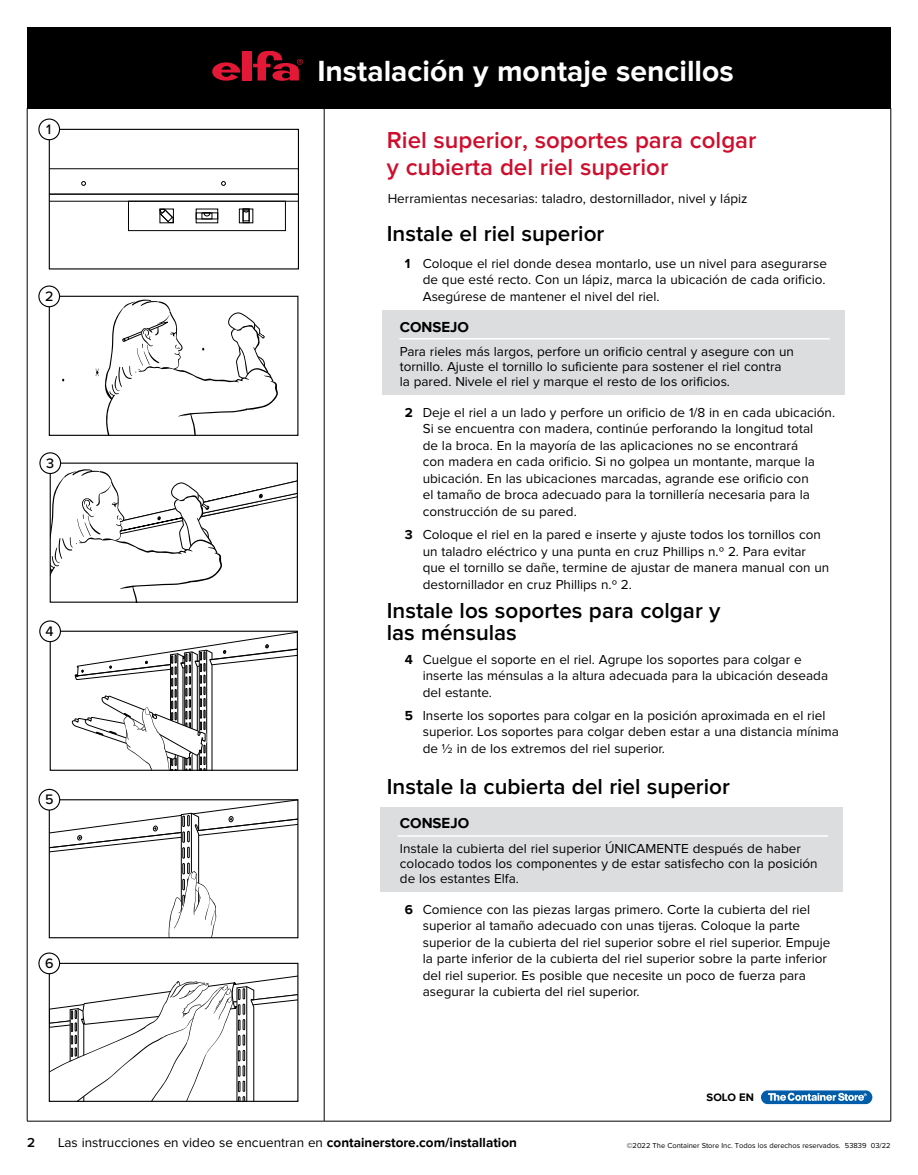
<style>
.page{position:relative;width:918px;height:1175px;background:#fff}
.page>*{position:absolute;margin:0;border:0;box-sizing:border-box;transform-origin:0 0}
.t1{font:700 30px "Proxima Nova";color:#fff}
.t2{font:600 24px/27px "Proxima Nova";color:#ce0e2d}
.t3{font:600 22.5px/22.5px "Proxima Nova";color:#000}
.t4{font:700 15px "Proxima Nova";color:#000}
.t5{font:500 14.25px "Proxima Nova";color:#000}
.t6{font:13.5px/16.5px "Proxima Nova";color:#000}
.t7{font:600 13.5px "Proxima Nova";color:#000}
.t8{font:700 11.25px "Proxima Nova";color:#000}
.t9{font:7.5px "Proxima Nova";color:#000}
.s1{font-weight:700}
</style>
<div class="page">
<div style="left:27px;top:27px;width:864px;height:81px;background:#000"></div>
<hr style="left:891px;top:108px;width:1px;height:1012px;background:#000">
<hr style="left:27px;top:1120px;width:864px;height:1px;background:#000">
<hr style="left:324px;top:108px;width:1px;height:1012px;background:#000">
<hr style="left:27px;top:108px;width:1px;height:1012px;background:#000">
<svg style="left:212px;top:62px;width:29px;height:19px"></svg>
<div style="left:242px;top:51px;width:9px;height:30px;background:#e31837"></div>
<svg style="left:253px;top:51px;width:50px;height:30px"></svg>
<svg style="left:761px;top:1090px;width:111px;height:14px;background:#4a8cc2"></svg>
<div style="left:128px;top:201px;width:158px;height:30px;border:1px solid #000"></div>
<div style="left:239px;top:209px;width:14px;height:14px;border:1px solid #000"></div>
<div style="left:196px;top:212px;width:22px;height:7px;border:1px solid #000"></div>
<div style="left:202px;top:213px;width:10px;height:6px;border:1px solid #000"></div>
<svg style="left:203px;top:212px;width:7px;height:4px"></svg>
<svg style="left:159px;top:208px;width:15px;height:15px"></svg>
<div style="left:243px;top:209px;width:7px;height:14px;border:1px solid #000"></div>
<div style="left:243px;top:211px;width:6px;height:10px;border:1px solid #000"></div>
<svg style="left:243px;top:208px;width:7px;height:4px"></svg>
<svg style="left:51px;top:168px;width:246px;height:34px"></svg>
<div style="left:49px;top:129px;width:250px;height:140px;border:1px solid #000"></div>
<svg style="left:51px;top:801px;width:245px;height:135px"></svg>
<div style="left:49px;top:799px;width:249px;height:139px;border:1px solid #000"></div>
<svg style="left:71px;top:632px;width:225px;height:137px"></svg>
<div style="left:50px;top:630px;width:248px;height:141px;border:1px solid #000"></div>
<svg style="left:95px;top:300px;width:183px;height:134px"></svg>
<div style="left:49px;top:296px;width:249px;height:140px;border:1px solid #000"></div>
<svg style="left:52px;top:464px;width:244px;height:136px"></svg>
<div style="left:50px;top:462px;width:248px;height:140px;border:1px solid #000"></div>
<svg style="left:51px;top:973px;width:245px;height:126px"></svg>
<div style="left:49px;top:962px;width:249px;height:139px;border:1px solid #000"></div>
<div style="left:39px;top:119px;width:21px;height:21px;background:#fff;border-radius:50%"></div>
<div style="left:38px;top:118px;width:22px;height:22px;border:1px solid #000;border-radius:50%"></div>
<div style="left:40px;top:453px;width:21px;height:20px;background:#fff;border-radius:50%"></div>
<div style="left:39px;top:452px;width:22px;height:22px;border:1px solid #000;border-radius:50%"></div>
<div style="left:39px;top:286px;width:21px;height:21px;background:#fff;border-radius:50%"></div>
<div style="left:38px;top:285px;width:22px;height:22px;border:1px solid #000;border-radius:50%"></div>
<div style="left:39px;top:789px;width:21px;height:21px;background:#fff;border-radius:50%"></div>
<div style="left:39px;top:789px;width:21px;height:21px;border:1px solid #000;border-radius:50%"></div>
<div style="left:39px;top:953px;width:21px;height:20px;background:#fff;border-radius:50%"></div>
<div style="left:38px;top:952px;width:22px;height:22px;border:1px solid #000;border-radius:50%"></div>
<div style="left:40px;top:621px;width:20px;height:20px;background:#fff;border-radius:50%"></div>
<div style="left:39px;top:620px;width:22px;height:22px;border:1px solid #000;border-radius:50%"></div>
<div style="left:380px;top:807px;width:463px;height:84px;background:#dcddde"></div>
<hr style="left:398px;top:835px;width:430px;height:1px;background:#fff">
<div style="left:382px;top:311px;width:463px;height:84px;background:#dcddde"></div>
<hr style="left:399px;top:338px;width:431px;height:1px;background:#fff">
<p class="t5" style="left:46px;top:119px;width:7px">1</p>
<p class="t5" style="left:45px;top:286px;width:10px">2</p>
<p class="t5" style="left:46px;top:452px;width:10px">3</p>
<p class="t5" style="left:46px;top:620px;width:10px">4</p>
<p class="t5" style="left:45px;top:789px;width:10px">5</p>
<p class="t5" style="left:45px;top:952px;width:10px">6</p>
<h1 class="t1" style="left:317px;top:54px;width:418px">Instalación y montaje sencillos</h1>
<h2 class="t2" style="left:387px;top:127px;width:371px">Riel superior, soportes para colgar y cubierta del riel superior</h2>
<p class="t6" style="left:388px;top:191px;width:361px">Herramientas necesarias: taladro, destornillador, nivel y lápiz</p>
<h3 class="t3" style="left:387px;top:223px;width:219px">Instale el riel superior</h3>
<p class="t6" style="left:423px;top:255px;width:406px;text-align:justify;text-indent:-18px"><span class="s1">1</span> Coloque el riel donde desea montarlo, use un nivel para asegurarse de que esté recto. Con un lápiz, marca la ubicación de cada orificio.<br>Asegúrese de mantener el nivel del riel.</p>
<p class="t4" style="left:400px;top:319px;width:71px">CONSEJO</p>
<p class="t6" style="left:400px;top:344px;width:396px;line-height:15px">Para rieles más largos, perfore un orificio central y asegure con un tornillo. Ajuste el tornillo lo suficiente para sostener el riel contra la pared. Nivele el riel y marque el resto de los orificios.</p>
<p class="t6" style="left:423px;top:404px;width:414px;text-indent:-18px"><span class="s1">2</span> Deje el riel a un lado y perfore un orificio de 1/8 in en cada ubicación.<br>Si se encuentra con madera, continúe perforando la longitud total<br>de la broca. En la mayoría de las aplicaciones no se encontrará<br>con madera en cada orificio. Si no golpea un montante, marque la ubicación. En las ubicaciones marcadas, agrande ese orificio con<br>el tamaño de broca adecuado para la tornillería necesaria para la construcción de su pared.</p>
<p class="t6" style="left:423px;top:527px;width:408px;text-indent:-18px"><span class="s1">3</span> Coloque el riel en la pared e inserte y ajuste todos los tornillos con un taladro eléctrico y una punta en cruz Phillips n.º 2. Para evitar que el tornillo se dañe, termine de ajustar de manera manual con un destornillador en cruz Phillips n.º 2.</p>
<h3 class="t3" style="left:387px;top:600px;width:335px">Instale los soportes para colgar y las ménsulas</h3>
<p class="t6" style="left:423px;top:651px;width:407px;text-indent:-18px"><span class="s1">4</span> Cuelgue el soporte en el riel. Agrupe los soportes para colgar e inserte las ménsulas a la altura adecuada para la ubicación deseada del estante.</p>
<p class="t6" style="left:423px;top:707px;width:418px;text-indent:-18px"><span class="s1">5</span> Inserte los soportes para colgar en la posición aproximada en el riel superior. Los soportes para colgar deben estar a una distancia mínima de ½ in de los extremos del riel superior.</p>
<h3 class="t3" style="left:387px;top:776px;width:345px">Instale la cubierta del riel superior</h3>
<p class="t4" style="left:400px;top:814px;width:71px">CONSEJO</p>
<p class="t6" style="left:400px;top:841px;width:419px;line-height:15px">Instale la cubierta del riel superior ÚNICAMENTE después de haber colocado todos los componentes y de estar satisfecho con la posición de los estantes Elfa.</p>
<p class="t6" style="left:423px;top:901px;width:409px;text-indent:-18px"><span class="s1">6</span> Comience con las piezas largas primero. Corte la cubierta del riel superior al tamaño adecuado con unas tijeras. Coloque la parte superior de la cubierta del riel superior sobre el riel superior. Empuje la parte inferior de la cubierta del riel superior sobre la parte inferior del riel superior. Es posible que necesite un poco de fuerza para asegurar la cubierta del riel superior.</p>
<p class="t8" style="left:707px;top:1090px;width:49px">SOLO EN</p>
<p class="t7" style="left:27px;top:1136px;width:10px">2</p>
<p class="t6" style="left:58px;top:1134px;width:460px">Las instrucciones en video se encuentran en <span class="s1">containerstore.com/installation</span></p>
<p class="t9" style="left:627px;top:1141px;width:265px">©2022 The Container Store Inc. Todos los derechos reservados. 53839 03/22</p>
</div>
